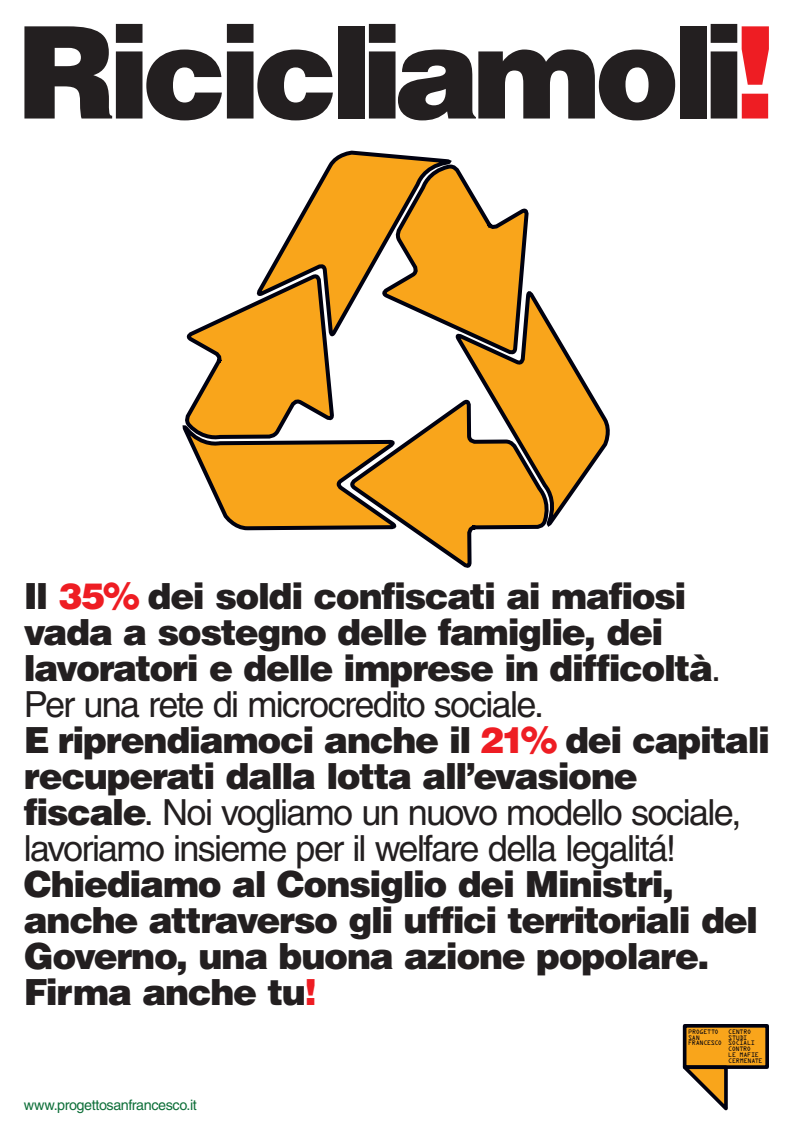
<style>
.page{position:relative;width:794px;height:1134px;background:#fff}
.page>*{position:absolute;margin:0;border:0;box-sizing:border-box;transform-origin:0 0}
.t1{font:900 128px "Helvetica LT Std";letter-spacing:-.065em;color:#231f20}
.t2{font:900 36px/36px "Helvetica LT Std";letter-spacing:-.04em;color:#231f20}
.t3{font:14.4px "Helvetica LT Std";letter-spacing:-.03em;color:#0e6f39}
.t4{font:5.8px "OCRA Std";letter-spacing:-.07em;color:#000110}
.s1{color:#ee1d23}
.s2{font-weight:400}
</style>
<div class="page">
<svg style="left:556px;top:333px;width:54px;height:185px"></svg>
<svg style="left:183px;top:150px;width:373px;height:418px"></svg>
<svg style="left:682px;top:1024px;width:87px;height:87px"></svg>
<p class="t1" style="left:17px;top:-11px;width:761px">Ricicliamoli<span class="s1">!</span></p>
<p class="t2" style="left:24px;top:577px;width:698px">Il <span class="s1">35%</span> dei soldi confiscati ai mafiosi vada a sostegno delle famiglie, dei lavoratori e delle imprese in difficoltà<span class="s2">.<br>Per una rete di microcredito sociale.</span></p>
<p class="t2" style="left:24px;top:721px;width:748px">E riprendiamoci anche il <span class="s1">21%</span> dei capitali recuperati dalla lotta all’evasione fiscale<span class="s2">. Noi vogliamo un nuovo modello sociale, lavoriamo insieme per il welfare della legalitá!<br></span>Chiediamo al Consiglio dei Ministri, anche attraverso gli uffici territoriali del Governo, una buona azione popolare.<br>Firma anche tu<span class="s1">!</span></p>
<p class="t3" style="left:24px;top:1097px;width:174px">www.progettosanfrancesco.it</p>
<p class="t4" style="left:688px;top:1029px;width:32px">PROGETTO</p>
<p class="t4" style="left:688px;top:1035px;width:13px">SAN</p>
<p class="t4" style="left:688px;top:1041px;width:36px">FRANCESCO</p>
<p class="t4" style="left:728px;top:1029px;width:24px">CENTRO</p>
<p class="t4" style="left:728px;top:1035px;width:20px">STUDI</p>
<p class="t4" style="left:728px;top:1041px;width:28px">SOCIALI</p>
<p class="t4" style="left:728px;top:1046px;width:24px">CONTRO</p>
<p class="t4" style="left:728px;top:1052px;width:32px">LE MAFIE</p>
<p class="t4" style="left:728px;top:1058px;width:36px">CERMENATE</p>
</div>
